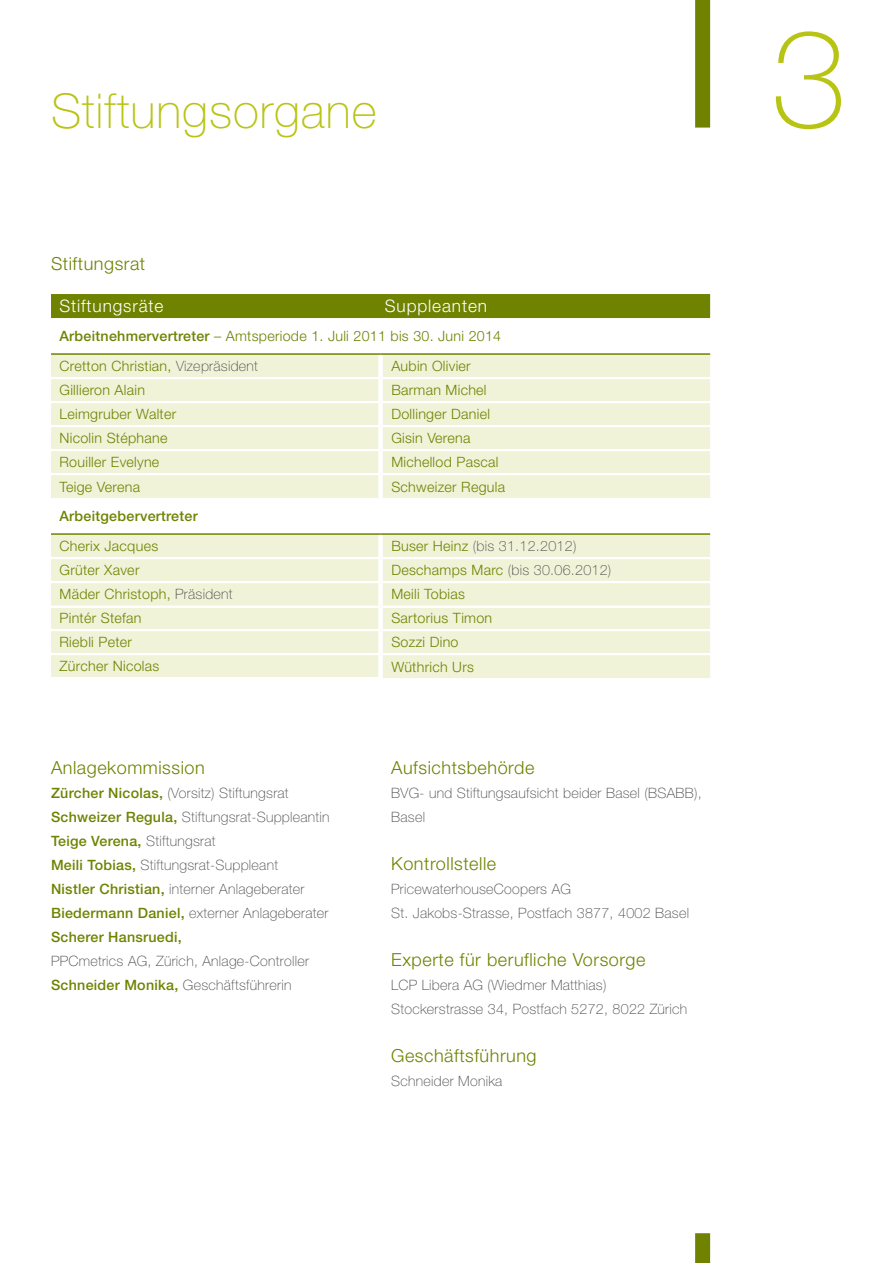
<style>
.page{position:relative;width:893px;height:1263px;background:#fff}
.page>*{position:absolute;margin:0;border:0;box-sizing:border-box;transform-origin:0 0}
.t1{font:100 136.95px "Helvetica Neue LT Std";color:#b8c414}
.t2{font:100 48px "Helvetica Neue LT Std";letter-spacing:.02em;color:#b8c414}
.t3{font:300 18px "Helvetica Neue LT Std";letter-spacing:.03em;color:#6f8300}
.t4{font:300 17.25px "Helvetica Neue LT Std";letter-spacing:.05em;color:#fff}
.t5{font:100 14.25px/24px "Helvetica Neue LT Std";letter-spacing:.02em;color:#484847}
.t6{font:300 14.25px/30.2px "Helvetica Neue LT Std";letter-spacing:.02em;color:#6f8300}
.t7{font:500 14.25px "Helvetica Neue LT Std";letter-spacing:.02em;color:#6f8300}
.s1{font-weight:500}
.s2{font-weight:100;color:#484847}
.s3{font-weight:300;color:#6f8300}
.s4{font-weight:500;color:#6f8300}
</style>
<div class="page">
<div style="left:695px;top:0;width:15px;height:128px;background:#6f8300"></div>
<div style="left:695px;top:1233px;width:15px;height:30px;background:#6f8300"></div>
<div style="left:51px;top:294px;width:659px;height:24px;background:#6f8300"></div>
<svg style="left:51px;top:355px;width:659px;height:323px;background:#f2f4dd"></svg>
<div style="left:378px;top:355px;width:5px;height:22px;background:#fff"></div>
<div style="left:378px;top:379px;width:5px;height:22px;background:#fff"></div>
<div style="left:378px;top:403px;width:5px;height:22px;background:#fff"></div>
<div style="left:378px;top:427px;width:5px;height:22px;background:#fff"></div>
<div style="left:378px;top:451px;width:5px;height:22px;background:#fff"></div>
<div style="left:378px;top:475px;width:5px;height:23px;background:#fff"></div>
<div style="left:378px;top:535px;width:5px;height:22px;background:#fff"></div>
<div style="left:378px;top:559px;width:5px;height:22px;background:#fff"></div>
<div style="left:378px;top:583px;width:5px;height:23px;background:#fff"></div>
<div style="left:378px;top:608px;width:5px;height:21px;background:#fff"></div>
<div style="left:378px;top:631px;width:5px;height:22px;background:#fff"></div>
<hr style="left:51px;top:377px;width:330px;height:2px;background:#fff">
<hr style="left:51px;top:401px;width:330px;height:2px;background:#fff">
<hr style="left:51px;top:425px;width:330px;height:2px;background:#fff">
<hr style="left:51px;top:449px;width:330px;height:2px;background:#fff">
<hr style="left:51px;top:473px;width:330px;height:2px;background:#fff">
<hr style="left:381px;top:377px;width:329px;height:2px;background:#fff">
<hr style="left:381px;top:401px;width:329px;height:2px;background:#fff">
<hr style="left:381px;top:425px;width:329px;height:2px;background:#fff">
<hr style="left:381px;top:449px;width:329px;height:2px;background:#fff">
<hr style="left:381px;top:473px;width:329px;height:2px;background:#fff">
<hr style="left:381px;top:557px;width:329px;height:2px;background:#fff">
<hr style="left:381px;top:581px;width:329px;height:2px;background:#fff">
<hr style="left:381px;top:606px;width:329px;height:2px;background:#fff">
<hr style="left:381px;top:629px;width:329px;height:2px;background:#fff">
<hr style="left:51px;top:557px;width:330px;height:2px;background:#fff">
<hr style="left:51px;top:581px;width:330px;height:2px;background:#fff">
<hr style="left:51px;top:606px;width:330px;height:2px;background:#fff">
<hr style="left:51px;top:629px;width:330px;height:2px;background:#fff">
<hr style="left:51px;top:653px;width:330px;height:2px;background:#fff">
<hr style="left:51px;top:677px;width:332px;height:2px;background:#fff">
<hr style="left:381px;top:653px;width:329px;height:2px;background:#fff">
<div style="left:378px;top:655px;width:5px;height:22px;background:#fff"></div>
<hr style="left:51px;top:353px;width:330px;height:2px;background:#6f8300">
<hr style="left:381px;top:353px;width:329px;height:2px;background:#6f8300">
<hr style="left:51px;top:533px;width:330px;height:2px;background:#6f8300">
<hr style="left:381px;top:533px;width:329px;height:2px;background:#6f8300">
<h2 class="t2" style="left:51px;top:83px;width:327px">Stiftungsorgane</h2>
<p class="t3" style="left:51px;top:253px;width:96px">Stiftungsrat</p>
<p class="t4" style="left:60px;top:295px;width:105px">Stiftungsräte</p>
<p class="t4" style="left:385px;top:295px;width:104px">Suppleanten</p>
<p class="t6" style="left:60px;top:320px;width:443px"><span class="s1">Arbeitnehmervertreter</span> – Amtsperiode 1. Juli 2011 bis 30. Juni 2014<br>Cretton Christian, <span class="s2">Vizepräsident</span></p>
<p class="t6" style="left:391px;top:350px;width:81px">Aubin Olivier</p>
<p class="t6" style="left:60px;top:375px;width:87px">Gillieron Alain</p>
<p class="t6" style="left:391px;top:375px;width:97px">Barman Michel</p>
<p class="t6" style="left:60px;top:399px;width:118px">Leimgruber Walter</p>
<p class="t6" style="left:391px;top:399px;width:100px">Dollinger Daniel</p>
<p class="t6" style="left:60px;top:423px;width:110px">Nicolin Stéphane</p>
<p class="t6" style="left:391px;top:423px;width:81px">Gisin Verena</p>
<p class="t6" style="left:60px;top:447px;width:101px">Rouiller Evelyne</p>
<p class="t6" style="left:391px;top:447px;width:109px">Michellod Pascal</p>
<p class="t6" style="left:60px;top:471px;width:82px">Teige Verena</p>
<p class="t6" style="left:391px;top:471px;width:115px">Schweizer Regula</p>
<p class="t7" style="left:60px;top:507px;width:140px">Arbeitgebervertreter</p>
<p class="t6" style="left:60px;top:530px;width:100px">Cherix Jacques</p>
<p class="t5" style="left:391px;top:534px;width:187px"><span class="s3">Buser Heinz</span> (bis 31.12.2012)</p>
<p class="t6" style="left:60px;top:555px;width:81px">Grüter Xaver</p>
<p class="t5" style="left:391px;top:558px;width:222px"><span class="s3">Deschamps Marc</span> (bis 30.06.2012)</p>
<p class="t6" style="left:60px;top:579px;width:175px">Mäder Christoph, <span class="s2">Präsident</span></p>
<p class="t6" style="left:391px;top:579px;width:75px">Meili Tobias</p>
<p class="t6" style="left:60px;top:603px;width:84px">Pintér Stefan</p>
<p class="t6" style="left:391px;top:603px;width:102px">Sartorius Timon</p>
<p class="t6" style="left:60px;top:627px;width:74px">Riebli Peter</p>
<p class="t6" style="left:391px;top:627px;width:69px">Sozzi Dino</p>
<p class="t6" style="left:60px;top:651px;width:101px">Zürcher Nicolas</p>
<p class="t6" style="left:391px;top:651px;width:84px">Wüthrich Urs</p>
<p class="t3" style="left:51px;top:757px;width:155px">Anlagekommission</p>
<p class="t5" style="left:51px;top:781px;width:280px"><span class="s4">Zürcher Nicolas,</span> (Vorsitz) Stiftungsrat <span class="s4">Schweizer Regula,</span> Stiftungsrat-Suppleantin <span class="s4">Teige Verena,</span> Stiftungsrat<br><span class="s4">Meili Tobias,</span> Stiftungsrat-Suppleant<br><span class="s4">Nistler Christian,</span> interner Anlageberater <span class="s4">Biedermann Daniel,</span> externer Anlageberater <span class="s4">Scherer Hansruedi,</span></p>
<p class="t5" style="left:51px;top:949px;width:259px">PPCmetrics AG, Zürich, Anlage-Controller<br><span class="s4">Schneider Monika,</span> Geschäftsführerin</p>
<p class="t3" style="left:391px;top:757px;width:145px">Aufsichtsbehörde</p>
<p class="t5" style="left:391px;top:781px;width:312px">BVG- und Stiftungsaufsicht beider Basel (BSABB),<br>Basel</p>
<p class="t3" style="left:391px;top:853px;width:107px">Kontrollstelle</p>
<p class="t5" style="left:391px;top:877px;width:299px">PricewaterhouseCoopers AG<br>St. Jakobs-Strasse, Postfach 3877, 4002 Basel</p>
<p class="t3" style="left:391px;top:949px;width:256px">Experte für berufliche Vorsorge</p>
<p class="t5" style="left:391px;top:973px;width:298px">LCP Libera AG (Wiedmer Matthias)<br>Stockerstrasse 34, Postfach 5272, 8022 Zürich</p>
<p class="t3" style="left:391px;top:1045px;width:147px">Geschäftsführung</p>
<p class="t5" style="left:391px;top:1069px;width:113px">Schneider Monika</p>
<h1 class="t1" style="left:771px;top:1px;width:78px">3</h1>
</div>
